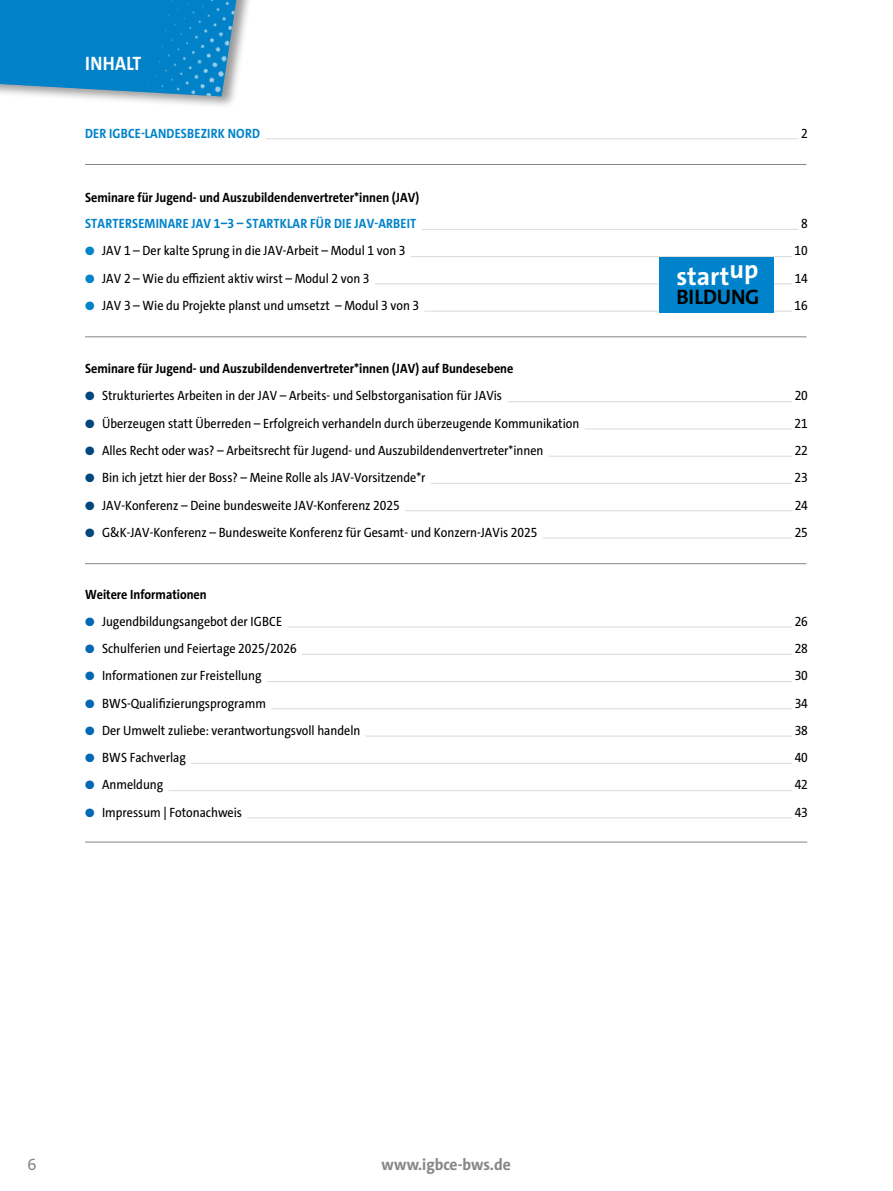
<style>
.page{position:relative;width:893px;height:1191px;background:#fff}
.page>*{position:absolute;margin:0;border:0;box-sizing:border-box;transform-origin:0 0}
.t1{font:700 25.65px "The Sans";color:#fff}
.t2{font:700 21px "The Sans";letter-spacing:-.01em;color:#000}
.t3{font:700 19.5px "The Sans S Cd";letter-spacing:.015em;color:#fff}
.t4{font:700 16.5px "The Sans S Cd";color:#868786;scale:1.05 1}
.t5{font:16.5px "The Sans";color:#868786}
.t6{font:13.5px "The Sans S Cd";color:#000}
.t7{font:700 13.5px "The Sans S Cd";color:#000}
.t8{font:700 13.5px "The Sans S Cd";letter-spacing:.015em;color:#0083ca}
.s1{color:#0083ca}
.s2{color:#00477e}
.s3{color:#0068b4}
</style>
<div class="page">
<hr style="left:266px;top:138px;width:533px;height:1px;background:#d9dada">
<hr style="left:422px;top:229px;width:377px;height:1px;background:#d9dada">
<hr style="left:411px;top:256px;width:381px;height:1px;background:#d9dada">
<hr style="left:375px;top:284px;width:417px;height:1px;background:#d9dada">
<hr style="left:424px;top:311px;width:368px;height:1px;background:#d9dada">
<hr style="left:507px;top:401px;width:285px;height:1px;background:#d9dada">
<hr style="left:585px;top:429px;width:207px;height:1px;background:#d9dada">
<hr style="left:549px;top:456px;width:243px;height:1px;background:#d9dada">
<hr style="left:431px;top:483px;width:361px;height:1px;background:#d9dada">
<hr style="left:405px;top:510px;width:387px;height:1px;background:#d9dada">
<hr style="left:543px;top:538px;width:249px;height:1px;background:#d9dada">
<hr style="left:288px;top:627px;width:504px;height:1px;background:#d9dada">
<hr style="left:302px;top:654px;width:490px;height:1px;background:#d9dada">
<hr style="left:267px;top:681px;width:525px;height:1px;background:#d9dada">
<hr style="left:271px;top:708px;width:521px;height:1px;background:#d9dada">
<hr style="left:366px;top:736px;width:426px;height:1px;background:#d9dada">
<hr style="left:191px;top:763px;width:601px;height:1px;background:#d9dada">
<hr style="left:169px;top:790px;width:623px;height:1px;background:#d9dada">
<hr style="left:247px;top:817px;width:545px;height:1px;background:#d9dada">
<hr style="left:85px;top:164px;width:721px;height:1px;background:#868786">
<hr style="left:85px;top:336px;width:721px;height:1px;background:#868786">
<hr style="left:85px;top:563px;width:721px;height:1px;background:#868786">
<hr style="left:85px;top:841px;width:722px;height:1px;background:#868786">
<div style="left:660px;top:257px;width:114px;height:56px;background:#0083ca"></div>
<div style="left:0;top:0;width:255px;height:108px;background:#000;opacity:.4"></div>
<img style="left:0;top:0;width:236px;height:96px">
<h3 class="t3" style="left:85px;top:51px;width:58px">INHALT</h3>
<p class="t8" style="left:85px;top:124px;width:177px">DER IGBCE-LANDESBEZIRK NORD</p>
<p class="t6" style="left:801px;top:124px;width:8px">2</p>
<p class="t7" style="left:85px;top:189px;width:336px">Seminare für Jugend- und Auszubildendenvertreter*innen (JAV)</p>
<p class="t8" style="left:85px;top:215px;width:333px">STARTERSEMINARE JAV 1–3 – STARTKLAR FÜR DIE JAV-ARBEIT</p>
<p class="t6" style="left:801px;top:215px;width:8px">8</p>
<p class="t6" style="left:85px;top:242px;width:322px"><span class="s1">●</span> JAV 1 – Der kalte Sprung in die JAV-Arbeit – Modul 1 von 3</p>
<p class="t6" style="left:795px;top:242px;width:15px">10</p>
<p class="t6" style="left:85px;top:269px;width:286px"><span class="s1">●</span> JAV 2 – Wie du effizient aktiv wirst – Modul 2 von 3</p>
<p class="t6" style="left:795px;top:269px;width:15px">14</p>
<p class="t6" style="left:85px;top:297px;width:336px"><span class="s1">●</span> JAV 3 – Wie du Projekte planst und umsetzt – Modul 3 von 3</p>
<p class="t6" style="left:795px;top:297px;width:15px">16</p>
<h1 class="t1" style="left:676px;top:260px;width:83px">startup</h1>
<h2 class="t2" style="left:676px;top:283px;width:84px">BILDUNG</h2>
<p class="t7" style="left:85px;top:360px;width:430px">Seminare für Jugend- und Auszubildendenvertreter*innen (JAV) auf Bundesebene</p>
<p class="t6" style="left:85px;top:387px;width:419px"><span class="s2">●</span> Strukturiertes Arbeiten in der JAV – Arbeits- und Selbstorganisation für JAVis</p>
<p class="t6" style="left:795px;top:387px;width:15px">20</p>
<p class="t6" style="left:85px;top:414px;width:496px"><span class="s2">●</span> Überzeugen statt Überreden – Erfolgreich verhandeln durch überzeugende Kommunikation</p>
<p class="t6" style="left:795px;top:414px;width:15px">21</p>
<p class="t6" style="left:85px;top:442px;width:460px"><span class="s2">●</span> Alles Recht oder was? – Arbeitsrecht für Jugend- und Auszubildendenvertreter*innen</p>
<p class="t6" style="left:795px;top:442px;width:15px">22</p>
<p class="t6" style="left:85px;top:469px;width:342px"><span class="s2">●</span> Bin ich jetzt hier der Boss? – Meine Rolle als JAV-Vorsitzende*r</p>
<p class="t6" style="left:795px;top:469px;width:15px">23</p>
<p class="t6" style="left:85px;top:496px;width:316px"><span class="s2">●</span> JAV-Konferenz – Deine bundesweite JAV-Konferenz 2025</p>
<p class="t6" style="left:795px;top:496px;width:15px">24</p>
<p class="t6" style="left:85px;top:523px;width:454px"><span class="s2">●</span> G&amp;K-JAV-Konferenz – Bundesweite Konferenz für Gesamt- und Konzern-JAVis 2025</p>
<p class="t6" style="left:795px;top:523px;width:15px">25</p>
<p class="t7" style="left:85px;top:585px;width:123px">Weitere Informationen</p>
<p class="t6" style="left:85px;top:612px;width:199px"><span class="s3">●</span> Jugendbildungsangebot der IGBCE</p>
<p class="t6" style="left:795px;top:612px;width:15px">26</p>
<p class="t6" style="left:85px;top:640px;width:213px"><span class="s3">●</span> Schulferien und Feiertage 2025/2026</p>
<p class="t6" style="left:795px;top:640px;width:15px">28</p>
<p class="t6" style="left:85px;top:667px;width:178px"><span class="s3">●</span> Informationen zur Freistellung</p>
<p class="t6" style="left:795px;top:667px;width:15px">30</p>
<p class="t6" style="left:85px;top:694px;width:182px"><span class="s3">●</span> BWS-Qualifizierungsprogramm</p>
<p class="t6" style="left:795px;top:694px;width:15px">34</p>
<p class="t6" style="left:85px;top:721px;width:277px"><span class="s3">●</span> Der Umwelt zuliebe: verantwortungsvoll handeln</p>
<p class="t6" style="left:795px;top:721px;width:15px">38</p>
<p class="t6" style="left:85px;top:749px;width:102px"><span class="s3">●</span> BWS Fachverlag</p>
<p class="t6" style="left:795px;top:749px;width:15px">40</p>
<p class="t6" style="left:85px;top:776px;width:80px"><span class="s3">●</span> Anmeldung</p>
<p class="t6" style="left:795px;top:776px;width:15px">42</p>
<p class="t6" style="left:85px;top:803px;width:159px"><span class="s3">●</span> Impressum | Fotonachweis</p>
<p class="t6" style="left:795px;top:803px;width:15px">43</p>
<p class="t5" style="left:27px;top:1154px;width:11px">6</p>
<p class="t4" style="left:382px;top:1154px;width:125px">www.igbce-bws.de</p>
</div>
